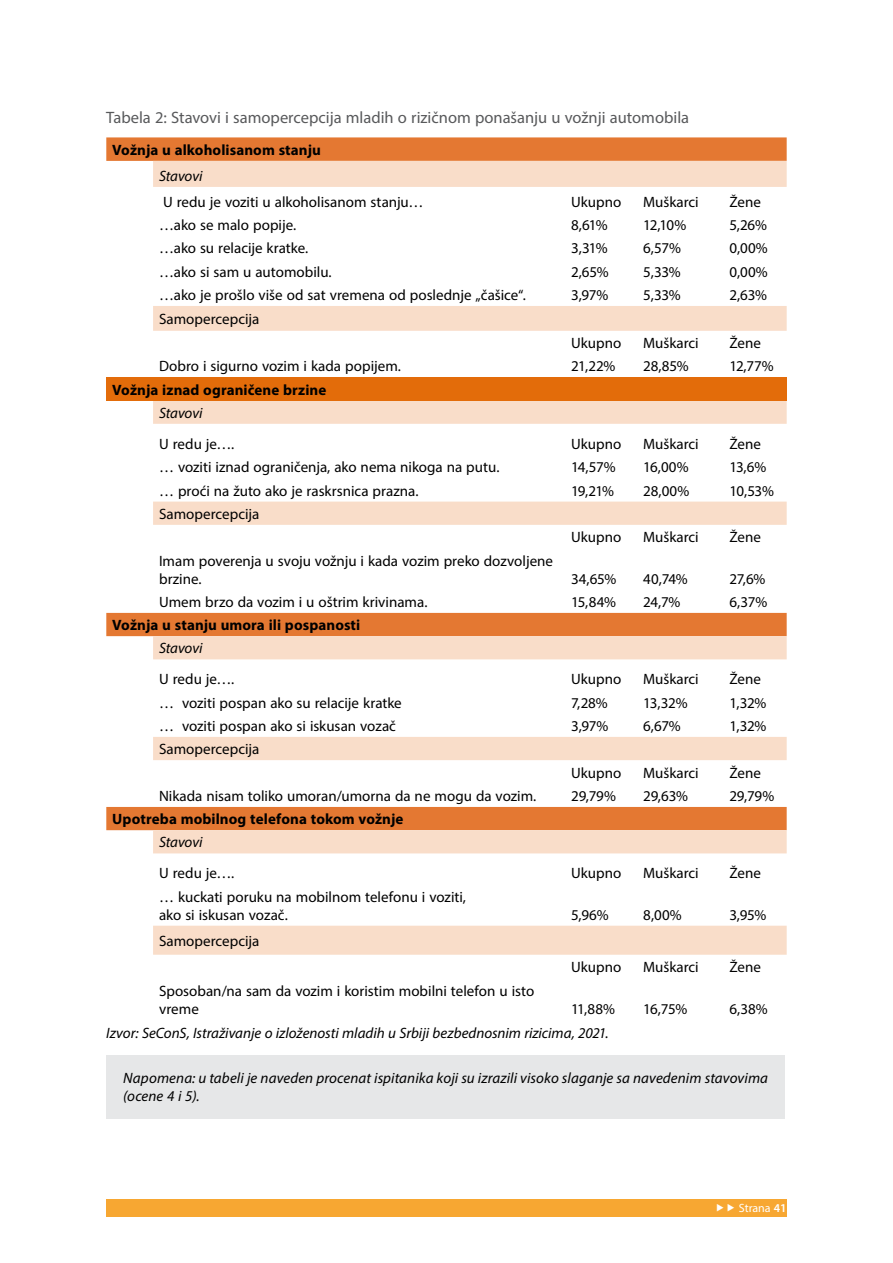
<style>
.page{position:relative;width:893px;height:1263px;background:#fff}
.page>*{position:absolute;margin:0;border:0;box-sizing:border-box;transform-origin:0 0}
.Naslov_tabela{font:16.5px "Myriad Pro";color:#58595b}
.Tabela_text{font:15px/18px "Myriad Pro";color:#000}
.Tabela_text-2{font:700 15px "Myriad Pro";letter-spacing:.005em;color:#000}
.Body_text{font:italic 15px/18px "Myriad Pro";letter-spacing:.01em;color:#000}
.Izvor{font:italic 15px "Myriad Pro";letter-spacing:-.005em;color:#000}
.Tabela_text-3{font:italic 15px "Myriad Pro";letter-spacing:-.01em;color:#000}
.t1{font:12px "Myriad Pro";color:#fff}
.s1{font-weight:600}
</style>
<div class="page">
<div style="left:106px;top:1199px;width:681px;height:17px;background:#f7a732"></div>
<svg style="left:106px;top:137px;width:681px;height:693px"></svg>
<svg style="left:153px;top:161px;width:634px;height:794px"></svg>
<div style="left:106px;top:377px;width:681px;height:23px;background:#e36c0a"></div>
<div style="left:106px;top:1055px;width:679px;height:63px;background:#e6e7e8"></div>
<p class="Naslov_tabela" style="left:106px;top:107px;width:584px">Tabela 2: Stavovi i samopercepcija mladih o rizičnom ponašanju u vožnji automobila</p>
<p class="Tabela_text-2" style="left:112px;top:140px;width:210px">Vožnja u alkoholisanom stanju</p>
<p class="Tabela_text-3" style="left:159px;top:167px;width:45px">Stavovi</p>
<p class="Tabela_text" style="left:163px;top:193px;width:262px">U redu je voziti u alkoholisanom stanju…</p>
<p class="Tabela_text" style="left:571px;top:193px;width:52px">Ukupno</p>
<p class="Tabela_text" style="left:643px;top:193px;width:57px">Muškarci</p>
<p class="Tabela_text" style="left:729px;top:193px;width:33px">Žene</p>
<p class="Tabela_text" style="left:159px;top:216px;width:139px">…ako se malo popije.</p>
<p class="Tabela_text" style="left:571px;top:216px;width:38px">8,61%</p>
<p class="Tabela_text" style="left:643px;top:216px;width:45px">12,10%</p>
<p class="Tabela_text" style="left:729px;top:216px;width:39px">5,26%</p>
<p class="Tabela_text" style="left:159px;top:239px;width:151px">…ako su relacije kratke.</p>
<p class="Tabela_text" style="left:571px;top:239px;width:38px">3,31%</p>
<p class="Tabela_text" style="left:643px;top:239px;width:39px">6,57%</p>
<p class="Tabela_text" style="left:729px;top:239px;width:40px">0,00%</p>
<p class="Tabela_text" style="left:159px;top:262px;width:174px">…ako si sam u automobilu.</p>
<p class="Tabela_text" style="left:571px;top:262px;width:39px">2,65%</p>
<p class="Tabela_text" style="left:643px;top:262px;width:39px">5,33%</p>
<p class="Tabela_text" style="left:729px;top:262px;width:40px">0,00%</p>
<p class="Tabela_text" style="left:159px;top:286px;width:368px">…ako je prošlo više od sat vremena od poslednje „čašice“.</p>
<p class="Tabela_text" style="left:571px;top:286px;width:39px">3,97%</p>
<p class="Tabela_text" style="left:643px;top:286px;width:39px">5,33%</p>
<p class="Tabela_text" style="left:729px;top:286px;width:39px">2,63%</p>
<p class="Tabela_text" style="left:159px;top:310px;width:102px">Samopercepcija</p>
<p class="Tabela_text" style="left:571px;top:334px;width:52px">Ukupno</p>
<p class="Tabela_text" style="left:643px;top:334px;width:57px">Muškarci</p>
<p class="Tabela_text" style="left:729px;top:334px;width:33px">Žene</p>
<p class="Tabela_text" style="left:159px;top:357px;width:243px">Dobro i sigurno vozim i kada popijem.</p>
<p class="Tabela_text" style="left:571px;top:357px;width:46px">21,22%</p>
<p class="Tabela_text" style="left:643px;top:357px;width:47px">28,85%</p>
<p class="Tabela_text" style="left:729px;top:357px;width:46px">12,77%</p>
<p class="Tabela_text-2" style="left:112px;top:380px;width:216px">Vožnja iznad ograničene brzine</p>
<p class="Tabela_text-3" style="left:159px;top:403px;width:45px">Stavovi</p>
<p class="Tabela_text" style="left:159px;top:434px;width:77px">U redu je….</p>
<p class="Tabela_text" style="left:571px;top:434px;width:52px">Ukupno</p>
<p class="Tabela_text" style="left:643px;top:434px;width:57px">Muškarci</p>
<p class="Tabela_text" style="left:729px;top:434px;width:33px">Žene</p>
<p class="Tabela_text" style="left:159px;top:458px;width:342px">… voziti iznad ograničenja, ako nema nikoga na putu.</p>
<p class="Tabela_text" style="left:571px;top:458px;width:46px">14,57%</p>
<p class="Tabela_text" style="left:643px;top:458px;width:47px">16,00%</p>
<p class="Tabela_text" style="left:729px;top:458px;width:38px">13,6%</p>
<p class="Tabela_text" style="left:159px;top:481px;width:261px">… proći na žuto ako je raskrsnica prazna.</p>
<p class="Tabela_text" style="left:571px;top:481px;width:45px">19,21%</p>
<p class="Tabela_text" style="left:643px;top:481px;width:48px">28,00%</p>
<p class="Tabela_text" style="left:729px;top:481px;width:46px">10,53%</p>
<p class="Tabela_text" style="left:159px;top:505px;width:102px">Samopercepcija</p>
<p class="Tabela_text" style="left:571px;top:528px;width:52px">Ukupno</p>
<p class="Tabela_text" style="left:643px;top:528px;width:57px">Muškarci</p>
<p class="Tabela_text" style="left:729px;top:528px;width:33px">Žene</p>
<p class="Tabela_text" style="left:159px;top:551px;width:396px">Imam poverenja u svoju vožnju i kada vozim preko dozvoljene brzine.</p>
<p class="Tabela_text" style="left:571px;top:569px;width:47px">34,65%</p>
<p class="Tabela_text" style="left:643px;top:569px;width:46px">40,74%</p>
<p class="Tabela_text" style="left:729px;top:569px;width:38px">27,6%</p>
<p class="Tabela_text" style="left:159px;top:593px;width:270px">Umem brzo da vozim i u oštrim krivinama.</p>
<p class="Tabela_text" style="left:571px;top:593px;width:46px">15,84%</p>
<p class="Tabela_text" style="left:643px;top:593px;width:39px">24,7%</p>
<p class="Tabela_text" style="left:729px;top:593px;width:39px">6,37%</p>
<p class="Tabela_text-2" style="left:112px;top:615px;width:250px">Vožnja u stanju umora ili pospanosti</p>
<p class="Tabela_text-3" style="left:159px;top:639px;width:45px">Stavovi</p>
<p class="Tabela_text" style="left:159px;top:670px;width:77px">U redu je….</p>
<p class="Tabela_text" style="left:571px;top:670px;width:52px">Ukupno</p>
<p class="Tabela_text" style="left:643px;top:670px;width:57px">Muškarci</p>
<p class="Tabela_text" style="left:729px;top:670px;width:33px">Žene</p>
<p class="Tabela_text" style="left:159px;top:693px;width:244px">… voziti pospan ako su relacije kratke</p>
<p class="Tabela_text" style="left:571px;top:693px;width:38px">7,28%</p>
<p class="Tabela_text" style="left:643px;top:693px;width:46px">13,32%</p>
<p class="Tabela_text" style="left:729px;top:693px;width:39px">1,32%</p>
<p class="Tabela_text" style="left:159px;top:717px;width:238px">… voziti pospan ako si iskusan vozač</p>
<p class="Tabela_text" style="left:571px;top:717px;width:39px">3,97%</p>
<p class="Tabela_text" style="left:643px;top:717px;width:39px">6,67%</p>
<p class="Tabela_text" style="left:729px;top:717px;width:39px">1,32%</p>
<p class="Tabela_text" style="left:159px;top:740px;width:102px">Samopercepcija</p>
<p class="Tabela_text" style="left:571px;top:763px;width:52px">Ukupno</p>
<p class="Tabela_text" style="left:643px;top:763px;width:57px">Muškarci</p>
<p class="Tabela_text" style="left:729px;top:763px;width:33px">Žene</p>
<p class="Tabela_text" style="left:159px;top:787px;width:379px">Nikada nisam toliko umoran/umorna da ne mogu da vozim.</p>
<p class="Tabela_text" style="left:571px;top:787px;width:46px">29,79%</p>
<p class="Tabela_text" style="left:643px;top:787px;width:46px">29,63%</p>
<p class="Tabela_text" style="left:729px;top:787px;width:46px">29,79%</p>
<p class="Tabela_text-2" style="left:112px;top:809px;width:293px">Upotreba mobilnog telefona tokom vožnje</p>
<p class="Tabela_text-3" style="left:159px;top:833px;width:45px">Stavovi</p>
<p class="Tabela_text" style="left:159px;top:864px;width:77px">U redu je….</p>
<p class="Tabela_text" style="left:571px;top:864px;width:52px">Ukupno</p>
<p class="Tabela_text" style="left:643px;top:864px;width:57px">Muškarci</p>
<p class="Tabela_text" style="left:729px;top:864px;width:33px">Žene</p>
<p class="Tabela_text" style="left:159px;top:887px;width:308px">… kuckati poruku na mobilnom telefonu i voziti, ako si iskusan vozač.</p>
<p class="Tabela_text" style="left:571px;top:905px;width:39px">5,96%</p>
<p class="Tabela_text" style="left:643px;top:905px;width:40px">8,00%</p>
<p class="Tabela_text" style="left:729px;top:905px;width:39px">3,95%</p>
<p class="Tabela_text" style="left:159px;top:931px;width:102px">Samopercepcija</p>
<p class="Tabela_text" style="left:571px;top:958px;width:52px">Ukupno</p>
<p class="Tabela_text" style="left:643px;top:958px;width:57px">Muškarci</p>
<p class="Tabela_text" style="left:729px;top:958px;width:33px">Žene</p>
<p class="Tabela_text" style="left:159px;top:981px;width:377px">Sposoban/na sam da vozim i koristim mobilni telefon u isto vreme</p>
<p class="Tabela_text" style="left:571px;top:999px;width:45px">11,88%</p>
<p class="Tabela_text" style="left:643px;top:999px;width:46px">16,75%</p>
<p class="Tabela_text" style="left:729px;top:999px;width:40px">6,38%</p>
<p class="Izvor" style="left:106px;top:1023px;width:504px">Izvor: SeConS, Istraživanje o izloženosti mladih u Srbiji bezbednosnim rizicima, 2021.</p>
<p class="Body_text" style="left:123px;top:1069px;width:646px">Napomena: u tabeli je naveden procenat ispitanika koji su izrazili visoko slaganje sa navedenim stavovima (ocene 4 i 5).</p>
<p class="t1" style="left:739px;top:1201px;width:49px">Strana <span class="s1">41</span></p>
</div>
